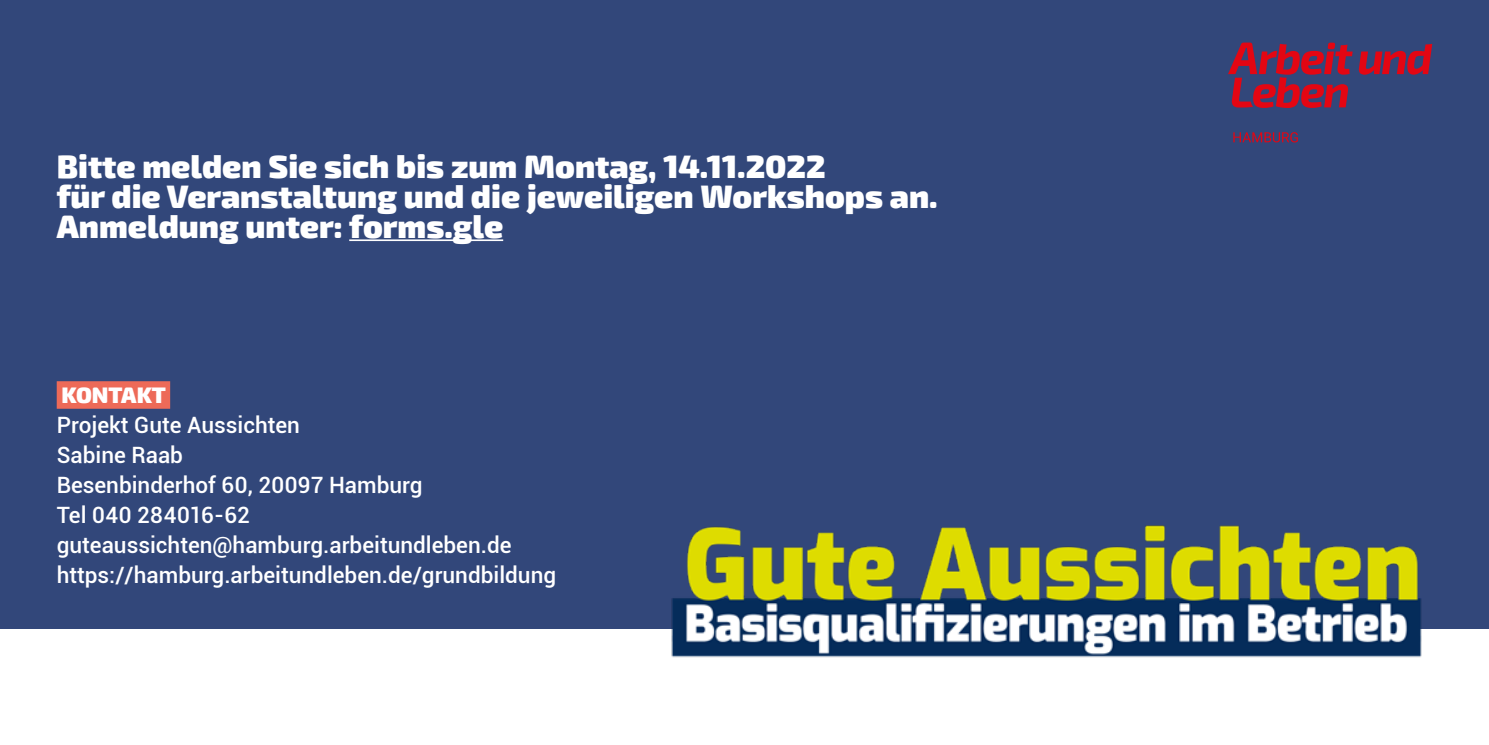
<style>
.page{position:relative;width:1489px;height:745px;background:#fff}
.page>*{position:absolute;margin:0;border:0;box-sizing:border-box;transform-origin:0 0}
.t1{font:900 32.5px/30px "Exo 2";color:#fff}
.t2{font:500 22.5px/30px "Roboto";color:#fff}
.t3{font:900 22.5px "Exo 2";color:#fff}
</style>
<div class="page">
<div style="left:0;top:0;width:1488px;height:628px;background:#32477a"></div>
<hr style="left:349px;top:239px;width:154px;height:2px;background:#fff">
<img style="left:659px;top:525px;width:772px;height:133px">
<svg style="left:1358px;top:44px;width:73px;height:31px"></svg>
<svg style="left:1228px;top:43px;width:124px;height:65px"></svg>
<svg style="left:1233px;top:132px;width:64px;height:10px"></svg>
<div style="left:57px;top:381px;width:113px;height:27px;background:#ed6a58"></div>
<h1 class="t1" style="left:57px;top:149px;width:882px">Bitte melden Sie sich bis zum Montag, 14.11.2022<br>für die Veranstaltung und die jeweiligen Workshops an.<br>Anmeldung unter: forms.gle</h1>
<p class="t3" style="left:61px;top:376px;width:106px">KONTAKT</p>
<p class="t2" style="left:57px;top:409px;width:501px">Projekt Gute Aussichten<br>Sabine Raab<br>Besenbinderhof 60, 20097 Hamburg<br>Tel 040 284016-62 guteaussichten@hamburg.arbeitundleben.de https://hamburg.arbeitundleben.de/grundbildung</p>
</div>
